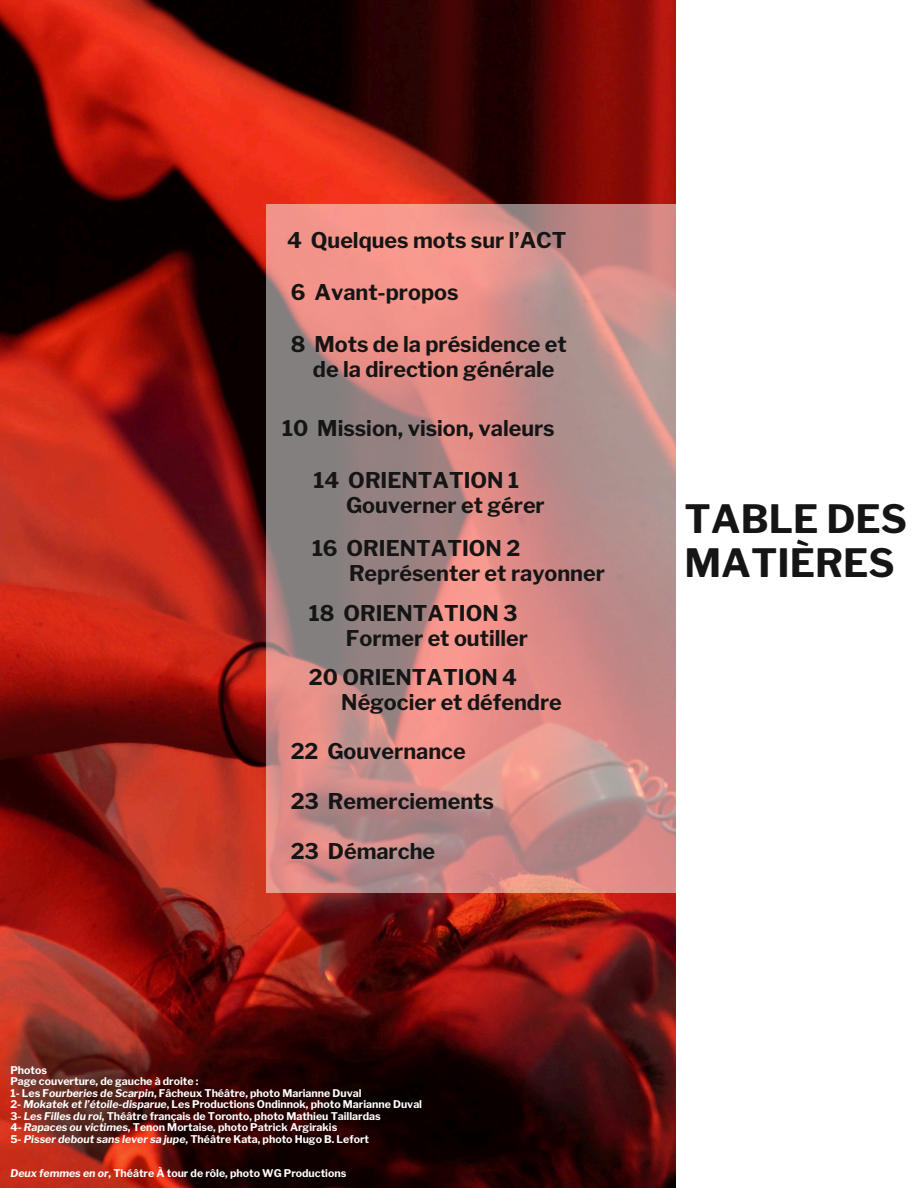
<style>
.page{position:relative;width:918px;height:1188px;background:#fff}
.page>*{position:absolute;margin:0;border:0;box-sizing:border-box;transform-origin:0 0}
.t1{font:700 38.7px/43.8px "Libre Franklin";color:#151515}
.t2{font:700 21.6px/24.8px "Libre Franklin";color:#151515}
.t3{font:700 10.5px "Libre Franklin";color:#fff}
.s1{font-style:italic}
</style>
<div class="page">
<img style="left:0;top:0;width:675px;height:1188px">
<svg style="left:266px;top:204px;width:410px;height:688px;background:#c58b88"></svg>
<p class="t2" style="left:287px;top:228px;width:281px">4 Quelques mots sur l’ACT</p>
<p class="t2" style="left:291px;top:280px;width:169px">6 Avant-propos</p>
<p class="t2" style="left:291px;top:332px;width:278px;text-align:center">8 Mots de la présidence et de la direction générale</p>
<p class="t2" style="left:282px;top:416px;width:274px">10 Mission, vision, valeurs</p>
<p class="t2" style="left:346px;top:468px;width:200px;text-indent:-32px">14 ORIENTATION 1<br>Gouverner et gérer</p>
<p class="t2" style="left:349px;top:536px;width:257px;text-indent:-37px">16 ORIENTATION 2<br>Représenter et rayonner</p>
<p class="t2" style="left:346px;top:601px;width:184px;text-indent:-37px">18 ORIENTATION 3<br>Former et outiller</p>
<h2 class="t2" style="left:341px;top:665px;width:222px;text-indent:-32px">20 ORIENTATION 4<br>Négocier et défendre</h2>
<h2 class="t2" style="left:291px;top:738px;width:177px">22 Gouvernance</h2>
<h2 class="t2" style="left:291px;top:789px;width:205px">23 Remerciements</h2>
<p class="t2" style="left:291px;top:839px;width:146px">23 Démarche</p>
<p class="t1" style="left:684px;top:497px;width:224px">TABLE DES<br>MATIÈRES</p>
<h2 class="t3" style="left:10px;top:1064px;width:38px">Photos</h2>
<h2 class="t3" style="left:10px;top:1075px;width:190px">Page couverture, de gauche à droite :</h2>
<h2 class="t3" style="left:10px;top:1087px;width:353px">1- Les F<span class="s1">ourberies de Scarpin</span>, Fâcheux Théâtre, photo Marianne Duval</h2>
<h2 class="t3" style="left:10px;top:1098px;width:413px">2- <span class="s1">Mokatek et l’étoile-disparue</span>, Les Productions Ondinnok, photo Marianne Duval</h2>
<h2 class="t3" style="left:10px;top:1109px;width:372px">3- <span class="s1">Les Filles du roi</span>, Théâtre français de Toronto, photo Mathieu Taillardas</h2>
<h2 class="t3" style="left:10px;top:1121px;width:328px">4- <span class="s1">Rapaces ou victimes</span>, Tenon Mortaise, photo Patrick Argirakis</h2>
<h2 class="t3" style="left:10px;top:1132px;width:360px">5- <span class="s1">Pisser debout sans lever sa jupe</span>, Théâtre Kata, photo Hugo B. Lefort</h2>
<h2 class="t3" style="left:10px;top:1167px;width:337px"><span class="s1">Deux femmes en or</span>, Théâtre À tour de rôle, photo WG Productions</h2>
</div>
